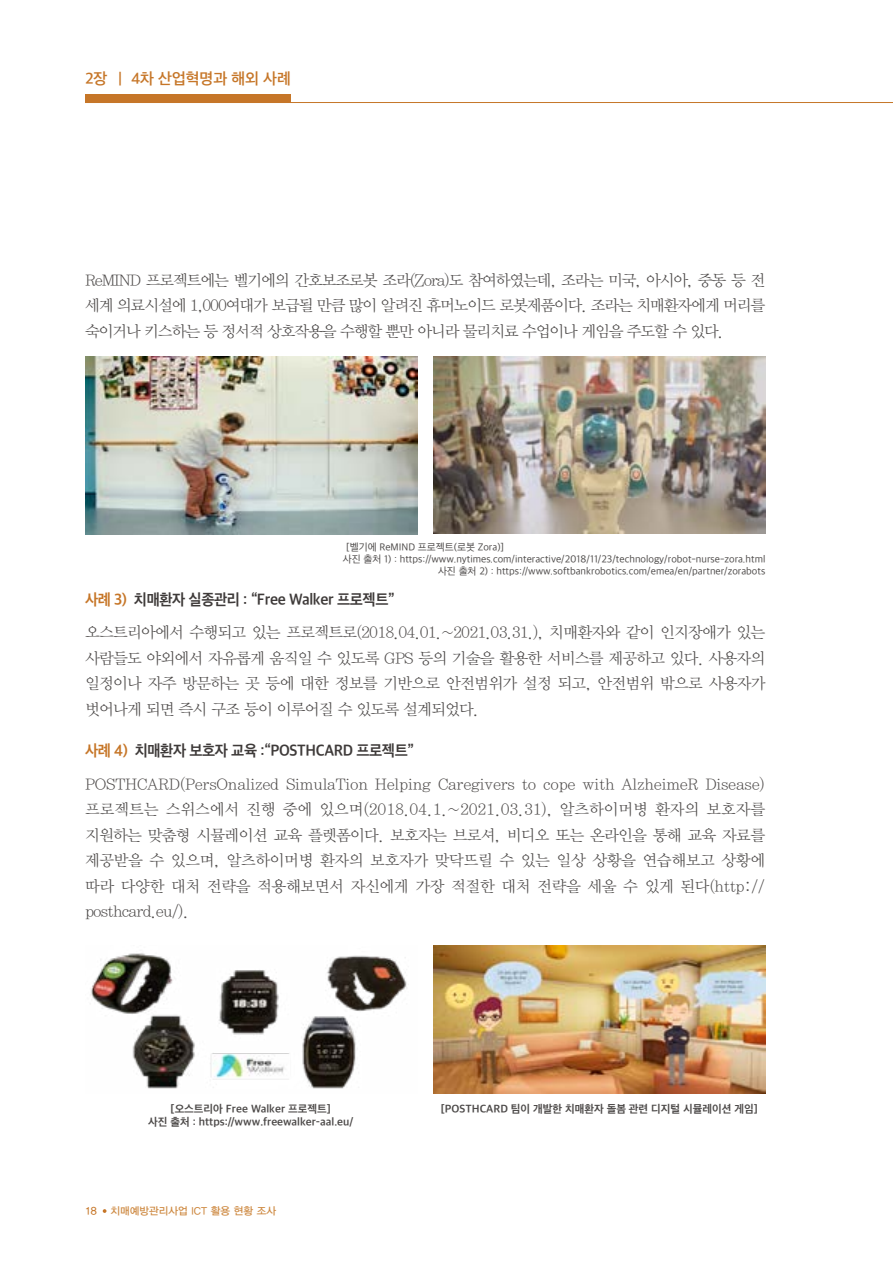
<style>
.page{position:relative;width:893px;height:1263px;background:#fff}
.page>*{position:absolute;margin:0;border:0;box-sizing:border-box;transform-origin:0 0}
.t1{font:15.75px/25.5px "YDVY Mj O32";letter-spacing:-.05em;color:#4c4948;text-align:justify}
.t2{font:15px "SD Gothic Neoa g Bd";letter-spacing:-.025em;color:#3e3a39;scale:.95 1}
.t3{font:15px "SD Gothic Neoa f Sm";color:#c67628}
.t4{font:10.5px/12.6px "SD Gothic Neoa g Bd";color:#4c4948;text-align:center}
.t5{font:10.5px "YDVYGO33";color:#ce8a43}
.t6{font:10.5px "YDVYGO33";color:#c67628}
.t7{font:9.75px "SD Gothic Neoa d Rg";color:#4c4948}
.s1{color:#c67628}
</style>
<div class="page">
<div style="left:85px;top:94px;width:205px;height:9px;background:#c67628"></div>
<hr style="left:85px;top:102px;width:808px;height:1px;background:#c67628">
<svg style="left:103px;top:1209px;width:3px;height:4px"></svg>
<img style="left:90px;top:953px;width:317px;height:136px">
<img style="left:433px;top:945px;width:332px;height:149px">
<img style="left:85px;top:357px;width:332px;height:178px">
<img style="left:434px;top:357px;width:331px;height:177px">
<p class="t3" style="left:85px;top:71px;width:207px">2장 ㅣ 4차 산업혁명과 해외 사례</p>
<p class="t1" style="left:85px;top:267px;width:682px">ReMIND 프로젝트에는 벨기에의 간호보조로봇 조라(Zora)도 참여하였는데, 조라는 미국, 아시아, 중동 등 전 세계 의료시설에 1,000여대가 보급될 만큼 많이 알려진 휴머노이드 로봇제품이다. 조라는 치매환자에게 머리를 숙이거나 키스하는 등 정서적 상호작용을 수행할 뿐만 아니라 물리치료 수업이나 게임을 주도할 수 있다.</p>
<p class="t7" style="left:346px;top:543px;width:159px">[벨기에 ReMIND 프로젝트(로봇 Zora)]</p>
<p class="t7" style="left:343px;top:555px;width:424px">사진 출처 1) : https://www.nytimes.com/interactive/2018/11/23/technology/robot-nurse-zora.html</p>
<p class="t7" style="left:438px;top:567px;width:329px">사진 출처 2) : https://www.softbankrobotics.com/emea/en/partner/zorabots</p>
<p class="t2" style="left:85px;top:592px;width:327px"><span class="s1">사례 3)</span> 치매환자 실종관리 : “Free Walker 프로젝트”</p>
<p class="t1" style="left:85px;top:620px;width:682px">오스트리아에서 수행되고 있는 프로젝트로(2018.04.01.~2021.03.31.), 치매환자와 같이 인지장애가 있는 사람들도 야외에서 자유롭게 움직일 수 있도록 GPS 등의 기술을 활용한 서비스를 제공하고 있다. 사용자의 일정이나 자주 방문하는 곳 등에 대한 정보를 기반으로 안전범위가 설정 되고, 안전범위 밖으로 사용자가 벗어나게 되면 즉시 구조 등이 이루어질 수 있도록 설계되었다.</p>
<p class="t2" style="left:85px;top:743px;width:348px"><span class="s1">사례 4)</span> 치매환자 보호자 교육 :“POSTHCARD 프로젝트”</p>
<p class="t1" style="left:85px;top:771px;width:682px">POSTHCARD(PersOnalized SimulaTion Helping Caregivers to cope with AlzheimeR Disease) 프로젝트는 스위스에서 진행 중에 있으며(2018.04.1.~2021.03.31), 알츠하이머병 환자의 보호자를 지원하는 맞춤형 시뮬레이션 교육 플렛폼이다. 보호자는 브로셔, 비디오 또는 온라인을 통해 교육 자료를 제공받을 수 있으며, 알츠하이머병 환자의 보호자가 맞닥뜨릴 수 있는 일상 상황을 연습해보고 상황에 따라 다양한 대처 전략을 적용해보면서 자신에게 가장 적절한 대처 전략을 세울 수 있게 된다(http:// posthcard.eu/).</p>
<p class="t4" style="left:148px;top:1103px;width:207px">[오스트리아 Free Walker 프로젝트]<br>사진 출처 : https://www.freewalker-aal.eu/</p>
<p class="t4" style="left:441px;top:1103px;width:318px">[POSTHCARD 팀이 개발한 치매환자 돌봄 관련 디지털 시뮬레이션 게임]</p>
<p class="t6" style="left:85px;top:1205px;width:13px">18</p>
<p class="t5" style="left:111px;top:1205px;width:167px">치매예방관리사업 ICT 활용 현황 조사</p>
</div>
